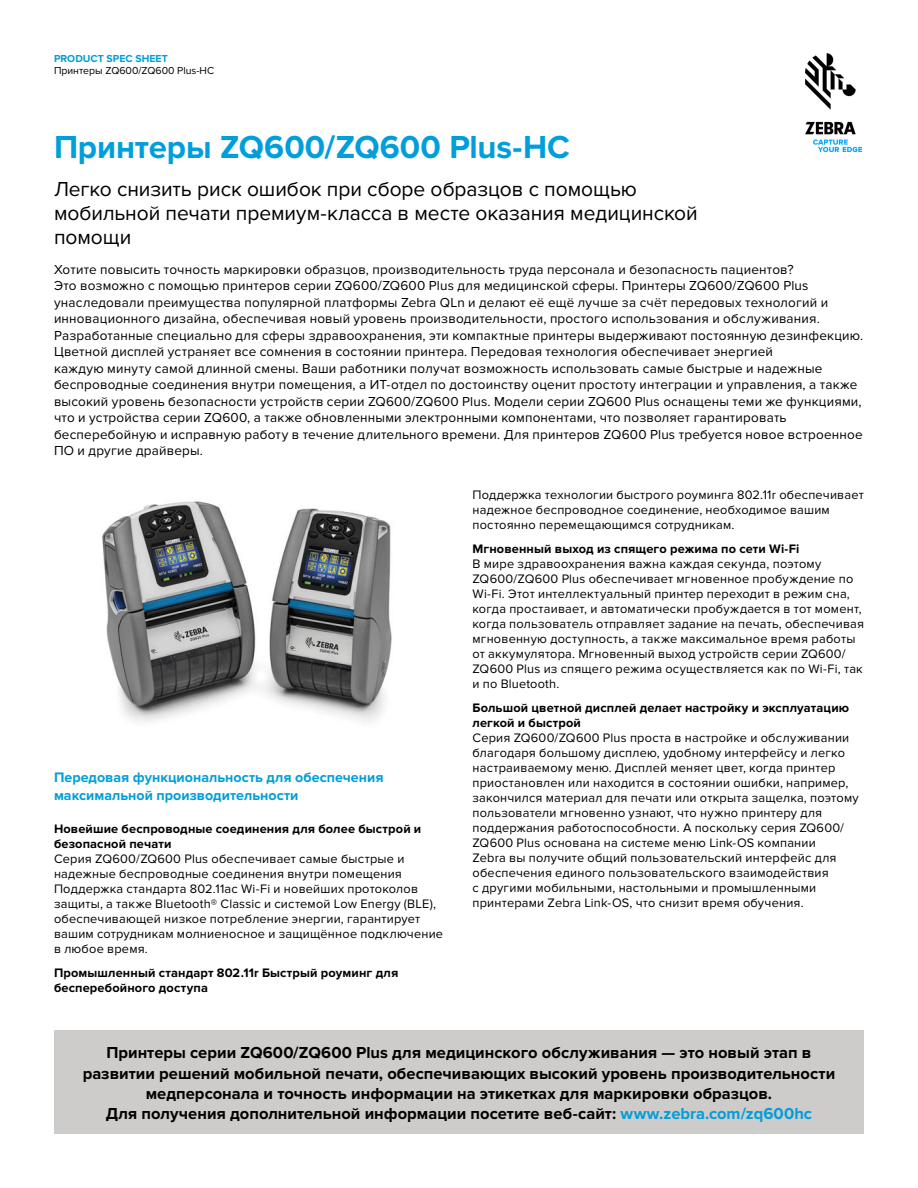
<style>
.page{position:relative;width:918px;height:1188px;background:#fff}
.page>*{position:absolute;margin:0;border:0;box-sizing:border-box;transform-origin:0 0}
.t1{font:700 33px "Proxima Nova";letter-spacing:-.005em;color:#009edb}
.t2{font:21px/24px "Proxima Nova";letter-spacing:-.005em;color:#000}
.t3{font:700 16.5px/20.2px "Proxima Nova";color:#000;text-align:center}
.t4{font:700 14.25px/17.2px "Proxima Nova";color:#009edb}
.t5{font:13.5px/16.5px "Proxima Nova";letter-spacing:.015em;color:#000}
.t6{font:12.75px/15px "Proxima Nova";letter-spacing:.015em;color:#000}
.t7{font:700 12.75px/15px "Proxima Nova";letter-spacing:.01em;color:#000}
.t8{font:10.5px "Proxima Nova";color:#000}
.t9{font:700 10.5px "Proxima Nova";color:#009edb}
.s1{color:#009edb}
</style>
<div class="page">
<img style="left:805px;top:54px;width:57px;height:97px">
<div style="left:54px;top:1031px;width:810px;height:103px;background:#cdccca"></div>
<img style="left:102px;top:501px;width:290px;height:221px">
<p class="t9" style="left:54px;top:52px;width:115px">PRODUCT SPEC SHEET</p>
<p class="t8" style="left:54px;top:64px;width:162px">Принтеры ZQ600/ZQ600 Plus-HC</p>
<h1 class="t1" style="left:54px;top:128px;width:517px">Принтеры ZQ600/ZQ600 Plus-HC</h1>
<h2 class="t2" style="left:54px;top:177px;width:645px">Легко снизить риск ошибок при сборе образцов с помощью мобильной печати премиум-класса в месте оказания медицинской помощи</h2>
<p class="t5" style="left:54px;top:261px;width:811px">Хотите повысить точность маркировки образцов, производительность труда персонала и безопасность пациентов?<br>Это возможно с помощью принтеров серии ZQ600/ZQ600 Plus для медицинской сферы. Принтеры ZQ600/ZQ600 Plus унаследовали преимущества популярной платформы Zebra QLn и делают её ещё лучше за счёт передовых технологий и инновационного дизайна, обеспечивая новый уровень производительности, простого использования и обслуживания.<br>Разработанные специально для сферы здравоохранения, эти компактные принтеры выдерживают постоянную дезинфекцию.<br>Цветной дисплей устраняет все сомнения в состоянии принтера. Передовая технология обеспечивает энергией<br>каждую минуту самой длинной смены. Ваши работники получат возможность использовать самые быстрые и надежные беспроводные соединения внутри помещения, а ИТ-отдел по достоинству оценит простоту интеграции и управления, а также высокий уровень безопасности устройств серии ZQ600/ZQ600 Plus. Модели серии ZQ600 Plus оснащены теми же функциями, что и устройства серии ZQ600, а также обновленными электронными компонентами, что позволяет гарантировать бесперебойную и исправную работу в течение длительного времени. Для принтеров ZQ600 Plus требуется новое встроенное ПО и другие драйверы.</p>
<p class="t4" style="left:54px;top:769px;width:331px">Передовая функциональность для обеспечения максимальной производительности</p>
<p class="t7" style="left:54px;top:821px;width:369px">Новейшие беспроводные соединения для более быстрой и безопасной печати</p>
<p class="t6" style="left:54px;top:851px;width:391px">Серия ZQ600/ZQ600 Plus обеспечивает самые быстрые и надежные беспроводные соединения внутри помещения Поддержка стандарта 802.11ac Wi-Fi и новейших протоколов защиты, а также Bluetooth® Classic и системой Low Energy (BLE), обеспечивающей низкое потребление энергии, гарантирует вашим сотрудникам молниеносное и защищённое подключение в любое время.</p>
<p class="t7" style="left:54px;top:965px;width:346px">Промышленный стандарт 802.11r Быстрый роуминг для бесперебойного доступа</p>
<p class="t6" style="left:473px;top:488px;width:393px">Поддержка технологии быстрого роуминга 802.11r обеспечивает надежное беспроводное соединение, необходимое вашим постоянно перемещающимся сотрудникам.</p>
<p class="t7" style="left:473px;top:542px;width:328px">Мгновенный выход из спящего режима по сети Wi-Fi</p>
<p class="t6" style="left:473px;top:557px;width:393px">В мире здравоохранения важна каждая секунда, поэтому ZQ600/ZQ600 Plus обеспечивает мгновенное пробуждение по Wi-Fi. Этот интеллектуальный принтер переходит в режим сна, когда простаивает, и автоматически пробуждается в тот момент, когда пользователь отправляет задание на печать, обеспечивая мгновенную доступность, а также максимальное время работы от аккумулятора. Мгновенный выход устройств серии ZQ600/ ZQ600 Plus из спящего режима осуществляется как по Wi-Fi, так и по Bluetooth.</p>
<p class="t7" style="left:473px;top:701px;width:378px">Большой цветной дисплей делает настройку и эксплуатацию легкой и быстрой</p>
<p class="t6" style="left:473px;top:731px;width:388px">Серия ZQ600/ZQ600 Plus проста в настройке и обслуживании благодаря большому дисплею, удобному интерфейсу и легко настраиваемому меню. Дисплей меняет цвет, когда принтер приостановлен или находится в состоянии ошибки, например, закончился материал для печати или открыта защелка, поэтому пользователи мгновенно узнают, что нужно принтеру для поддержания работоспособности. А поскольку серия ZQ600/ ZQ600 Plus основана на системе меню Link-OS компании<br>Zebra вы получите общий пользовательский интерфейс для обеспечения единого пользовательского взаимодействия<br>с другими мобильными, настольными и промышленными принтерами Zebra Link-OS, что снизит время обучения.</p>
<p class="t3" style="left:83px;top:1043px;width:754px">Принтеры серии ZQ600/ZQ600 Plus для медицинского обслуживания — это новый этап в развитии решений мобильной печати, обеспечивающих высокий уровень производительности медперсонала и точность информации на этикетках для маркировки образцов.<br>Для получения дополнительной информации посетите веб-сайт: <span class="s1">www.zebra.com/zq600hc</span></p>
</div>
